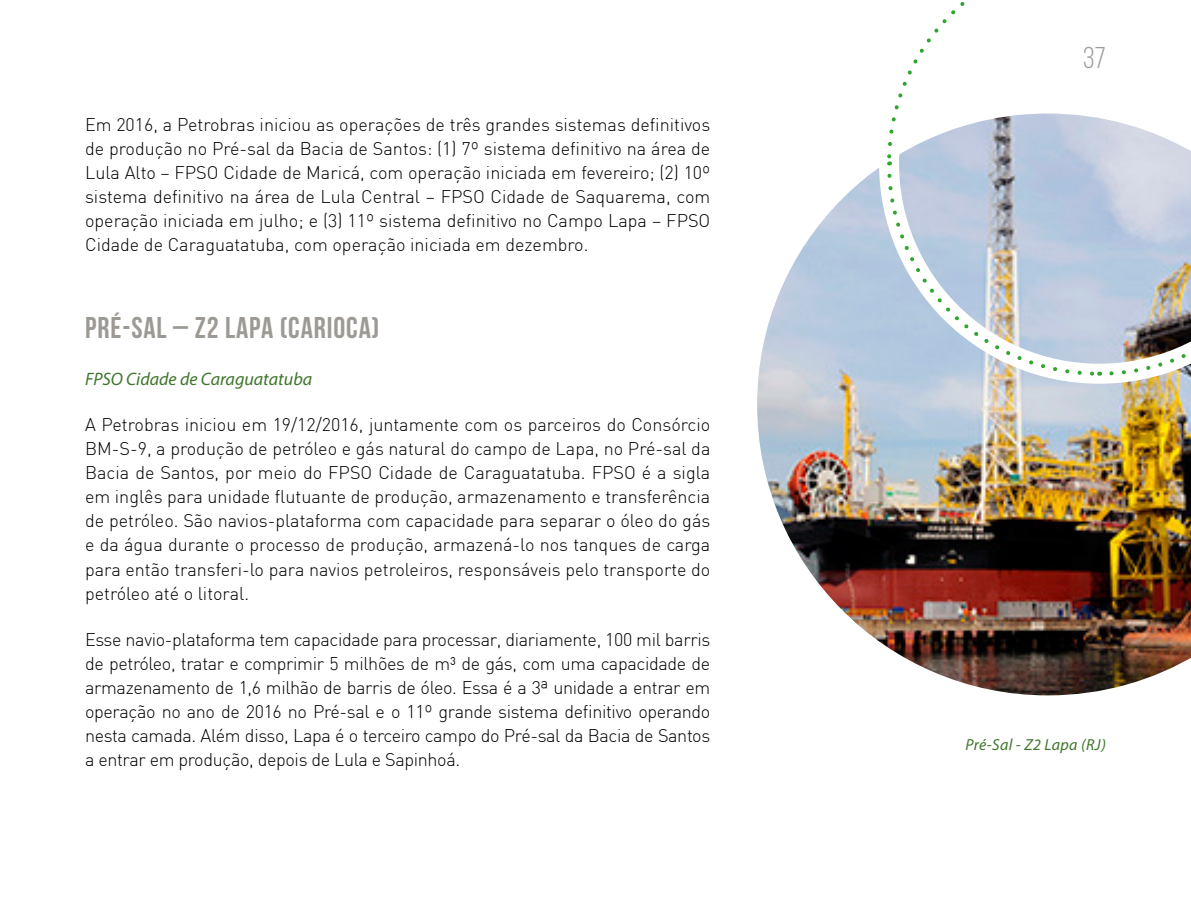
<style>
.page{position:relative;width:1191px;height:908px;background:#fff}
.page>*{position:absolute;margin:0;border:0;box-sizing:border-box;transform-origin:0 0}
.t1{font:700 30px "Bebas Neue";letter-spacing:.03em;color:#9d9a95}
.t2{font:30px "Bebas Neue";color:#9c9ba0}
.t3{font:300 18px/24px "DIN";color:#000;text-align:justify}
.t4{font:italic 18px "Myriad Pro";color:#3f752b}
.t5{font:italic 16px "Myriad Pro";letter-spacing:.02em;color:#3f752b}
</style>
<div class="page">
<img style="left:757px;top:168px;width:434px;height:527px">
<svg style="left:879px;top:117px;width:312px;height:266px"></svg>
<svg style="left:885px;top:171px;width:212px;height:206px"></svg>
<img style="left:1107px;top:161px;width:84px;height:216px">
<svg style="left:1099px;top:117px;width:92px;height:38px"></svg>
<svg style="left:885px;top:2px;width:206px;height:163px"></svg>
<p class="t3" style="left:85px;top:112px;width:627px">Em 2016, a Petrobras iniciou as operações de três grandes sistemas definitivos de produção no Pré-sal da Bacia de Santos: (1) 7º sistema definitivo na área de Lula Alto – FPSO Cidade de Maricá, com operação iniciada em fevereiro; (2) 10º sistema definitivo na área de Lula Central – FPSO Cidade de Saquarema, com operação iniciada em julho; e (3) 11º sistema definitivo no Campo Lapa – FPSO Cidade de Caraguatatuba, com operação iniciada em dezembro.</p>
<h1 class="t1" style="left:85px;top:311px;width:296px">PRÉ-SAL – Z2 LAPA (CARIOCA)</h1>
<p class="t4" style="left:85px;top:367px;width:229px">FPSO Cidade de Caraguatatuba</p>
<p class="t3" style="left:85px;top:412px;width:627px">A Petrobras iniciou em 19/12/2016, juntamente com os parceiros do Consórcio BM-S-9, a produção de petróleo e gás natural do campo de Lapa, no Pré-sal da Bacia de Santos, por meio do FPSO Cidade de Caraguatatuba. FPSO é a sigla em inglês para unidade flutuante de produção, armazenamento e transferência de petróleo. São navios-plataforma com capacidade para separar o óleo do gás e da água durante o processo de produção, armazená-lo nos tanques de carga para então transferi-lo para navios petroleiros, responsáveis pelo transporte do petróleo até o litoral.</p>
<p class="t3" style="left:85px;top:627px;width:627px">Esse navio-plataforma tem capacidade para processar, diariamente, 100 mil barris de petróleo, tratar e comprimir 5 milhões de m³ de gás, com uma capacidade de armazenamento de 1,6 milhão de barris de óleo. Essa é a 3ª unidade a entrar em operação no ano de 2016 no Pré-sal e o 11º grande sistema definitivo operando nesta camada. Além disso, Lapa é o terceiro campo do Pré-sal da Bacia de Santos a entrar em produção, depois de Lula e Sapinhoá.</p>
<h1 class="t2" style="left:1083px;top:41px;width:24px">37</h1>
<p class="t5" style="left:965px;top:734px;width:142px">Pré-Sal - Z2 Lapa (RJ)</p>
</div>
